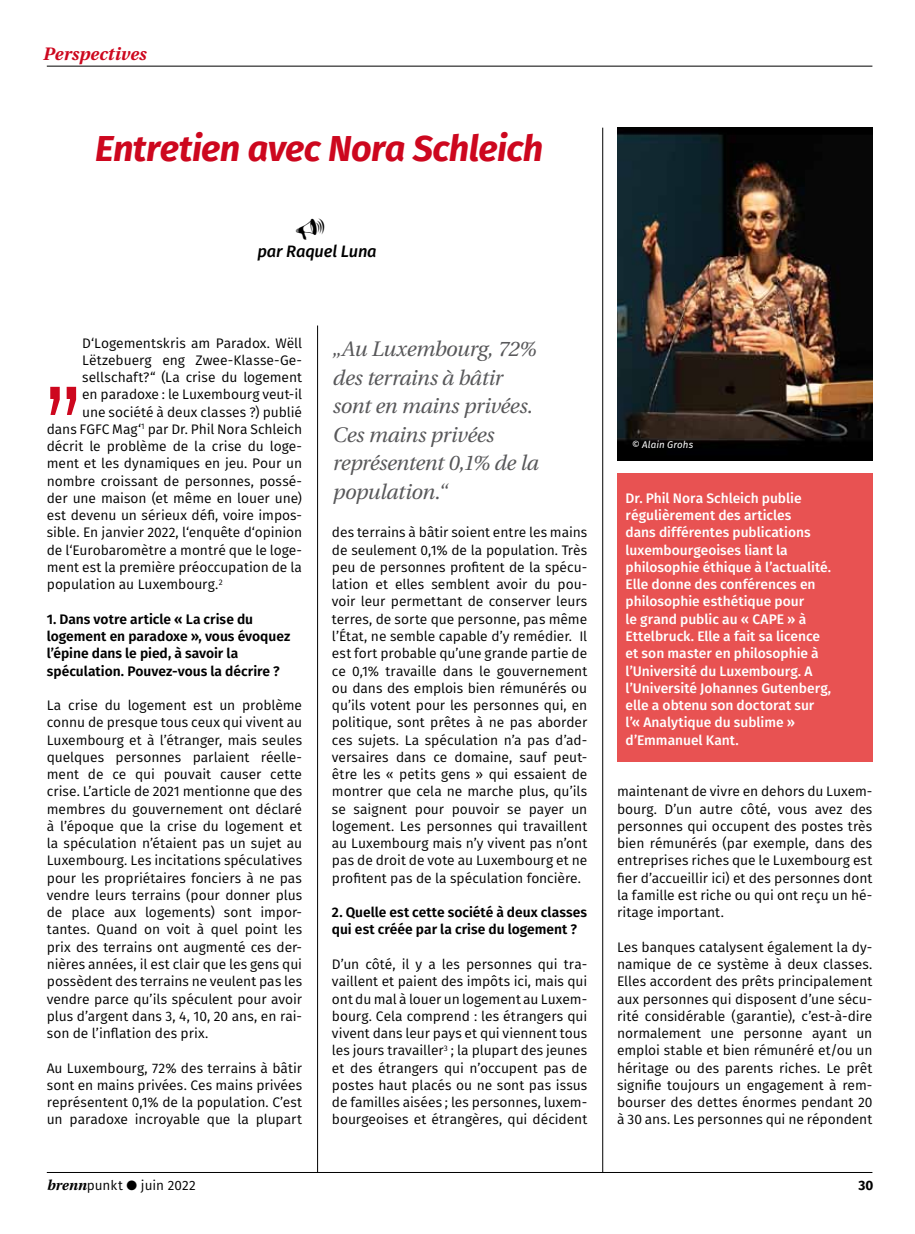
<style>
.page{position:relative;width:915px;height:1234px;background:#fff}
.page>*{position:absolute;margin:0;border:0;box-sizing:border-box;transform-origin:0 0}
.t1{font:105px "Built Titling Rg";color:#cd071e}
.t2{font:italic 700 36px "Fira Sans";letter-spacing:-.015em;color:#cd071e}
.t3{font:italic 21px/28.5px "Heuristica";letter-spacing:-.015em;color:#58585a}
.t4{font:italic 700 18px "Heuristica";letter-spacing:.01em;color:#cd071e}
.t5{font:italic 500 16.5px "Fira Sans";letter-spacing:-.01em;color:#000}
.t6{font:13.8px/17.2px "Fira Sans";letter-spacing:-.005em;color:#000;text-align:justify}
.t7{font:500 13.8px/17.2px "Fira Sans";color:#fff}
.t8{font:600 13.8px/17.2px "Fira Sans";color:#000}
.t9{font:13.5px "Fira Sans";letter-spacing:.005em;color:#000}
.t10{font:700 13.5px "Fira Sans";color:#000}
.t11{font:italic 9.75px "Fira Sans";letter-spacing:.01em;color:#fff}
.s1{font-family:"Heuristica";font-weight:700;font-style:italic;font-size:14.25px}
</style>
<div class="page">
<hr style="left:602px;top:128px;width:1px;height:1043px;background:#000">
<hr style="left:317px;top:325px;width:1px;height:846px;background:#000">
<hr style="left:47px;top:66px;width:825px;height:1px;background:#000">
<hr style="left:47px;top:1171px;width:825px;height:1px;background:#000">
<div style="left:617px;top:473px;width:255px;height:288px;background:#e85252"></div>
<img style="left:617px;top:128px;width:255px;height:332px">
<h3 class="t4" style="left:43px;top:40px;width:105px">Perspectives</h3>
<h2 class="t2" style="left:95px;top:118px;width:449px">Entretien avec Nora Schleich</h2>
<p class="t5" style="left:257px;top:238px;width:121px">par Raquel Luna</p>
<p class="t6" style="left:82px;top:333px;width:221px">D‘Logementskris am Paradox. Wëll</p>
<p class="t6" style="left:82px;top:351px;width:221px">Lëtzebuerg eng Zwee-Klasse-Ge-</p>
<p class="t6" style="left:82px;top:368px;width:221px">sellschaft?“ (La crise du logement</p>
<p class="t6" style="left:82px;top:385px;width:221px">en paradoxe : le Luxembourg veut-il</p>
<p class="t6" style="left:82px;top:402px;width:221px">une société à deux classes ?) publié</p>
<p class="t6" style="left:47px;top:420px;width:257px">dans FGFC Mag‘<sup>1</sup> par Dr. Phil Nora Schleich</p>
<p class="t6" style="left:47px;top:437px;width:257px">décrit le problème de la crise du loge-</p>
<p class="t6" style="left:47px;top:454px;width:257px">ment et les dynamiques en jeu. Pour un</p>
<p class="t6" style="left:47px;top:471px;width:257px">nombre croissant de personnes, possé-</p>
<p class="t6" style="left:47px;top:489px;width:257px">der une maison (et même en louer une)</p>
<p class="t6" style="left:47px;top:506px;width:257px">est devenu un sérieux défi, voire impos-</p>
<p class="t6" style="left:47px;top:523px;width:257px">sible. En janvier 2022, l‘enquête d‘opinion</p>
<p class="t6" style="left:47px;top:540px;width:257px">de l‘Eurobaromètre a montré que le loge-</p>
<p class="t6" style="left:47px;top:558px;width:257px">ment est la première préoccupation de la</p>
<p class="t6" style="left:47px;top:575px;width:177px">population au Luxembourg.<sup>2</sup></p>
<p class="t8" style="left:47px;top:609px;width:245px">1. Dans votre article « La crise du logement en paradoxe », vous évoquez l’épine dans le pied, à savoir la spéculation. Pouvez-vous la décrire ?</p>
<p class="t6" style="left:47px;top:696px;width:257px">La crise du logement est un problème connu de presque tous ceux qui vivent au Luxembourg et à l’étranger, mais seules quelques personnes parlaient réelle&shy;ment de ce qui pouvait causer cette crise. L’article de 2021 mentionne que des membres du gouvernement ont déclaré à l’époque que la crise du logement et la spéculation n’étaient pas un sujet au Luxembourg. Les incitations spéculatives pour les propriétaires fonciers à ne pas vendre leurs terrains (pour donner plus de place aux logements) sont impor&shy;tantes. Quand on voit à quel point les prix des terrains ont augmenté ces der&shy;nières années, il est clair que les gens qui possèdent des terrains ne veulent pas les vendre parce qu’ils spéculent pour avoir plus d’argent dans 3, 4, 10, 20 ans, en rai&shy;son de l’inflation des prix.</p>
<p class="t6" style="left:47px;top:1058px;width:257px">Au Luxembourg, 72% des terrains à bâtir sont en mains privées. Ces mains privées représentent 0,1% de la population. C’est un paradoxe incroyable que la plupart</p>
<h1 class="t1" style="left:47px;top:299px;width:34px">„</h1>
<h3 class="t3" style="left:332px;top:333px;width:207px">„Au Luxembourg, 72% des terrains à bâtir sont en mains privées.<br>Ces mains privées représentent 0,1% de la population.“</h3>
<p class="t6" style="left:332px;top:523px;width:257px">des terrains à bâtir soient entre les mains de seulement 0,1% de la population. Très peu de personnes profitent de la spécu&shy;lation et elles semblent avoir du pou&shy;voir leur permettant de conserver leurs terres, de sorte que personne, pas même l’État, ne semble capable d’y remédier. Il est fort probable qu’une grande partie de ce 0,1% travaille dans le gouvernement ou dans des emplois bien rémunérés ou qu’ils votent pour les personnes qui, en politique, sont prêtes à ne pas aborder ces sujets. La spéculation n’a pas d’ad&shy;versaires dans ce domaine, sauf peut&shy;être les « petits gens » qui essaient de montrer que cela ne marche plus, qu’ils se saignent pour pouvoir se payer un logement. Les personnes qui travaillent au Luxembourg mais n’y vivent pas n’ont pas de droit de vote au Luxembourg et ne profitent pas de la spéculation foncière.</p>
<p class="t8" style="left:332px;top:902px;width:257px">2. Quelle est cette société à deux classes qui est créée par la crise du logement ?</p>
<p class="t6" style="left:332px;top:954px;width:257px">D’un côté, il y a les personnes qui tra&shy;vaillent et paient des impôts ici, mais qui ont du mal à louer un logement au Luxem&shy;bourg. Cela comprend : les étrangers qui vivent dans leur pays et qui viennent tous les jours travailler<sup>3</sup> ; la plupart des jeunes et des étrangers qui n’occupent pas de postes haut placés ou ne sont pas issus de familles aisées ; les personnes, luxem&shy;bourgeoises et étrangères, qui décident</p>
<p class="t11" style="left:631px;top:437px;width:63px">© Alain Grohs</p>
<p class="t7" style="left:625px;top:488px;width:207px">Dr. Phil Nora Schleich publie régulièrement des articles<br>dans différentes publications luxembourgeoises liant la philosophie éthique à l’actualité.<br>Elle donne des conférences en philosophie esthétique pour<br>le grand public au « CAPE » à<br>Ettelbruck. Elle a fait sa licence et son master en philosophie à l’Université du Luxembourg. A l’Université Johannes Gutenberg, elle a obtenu son doctorat sur l’« Analytique du sublime » d’Emmanuel Kant.</p>
<p class="t6" style="left:617px;top:782px;width:257px">maintenant de vivre en dehors du Luxem&shy;bourg. D’un autre côté, vous avez des personnes qui occupent des postes très bien rémunérés (par exemple, dans des entreprises riches que le Luxembourg est fier d’accueillir ici) et des personnes dont la famille est riche ou qui ont reçu un hé&shy;ritage important.</p>
<p class="t6" style="left:617px;top:937px;width:257px">Les banques catalysent également la dy&shy;namique de ce système à deux classes.<br>Elles accordent des prêts principalement aux personnes qui disposent d’une sécu&shy;rité considérable (garantie), c’est-à-dire normalement une personne ayant un emploi stable et bien rémunéré et/ou un héritage ou des parents riches. Le prêt signifie toujours un engagement à rem&shy;bourser des dettes énormes pendant 20 à 30 ans. Les personnes qui ne répondent</p>
<p class="t9" style="left:47px;top:1175px;width:150px"><span class="s1">brenn</span>punkt ● juin 2022</p>
<p class="t10" style="left:858px;top:1173px;width:16px">30</p>
</div>
